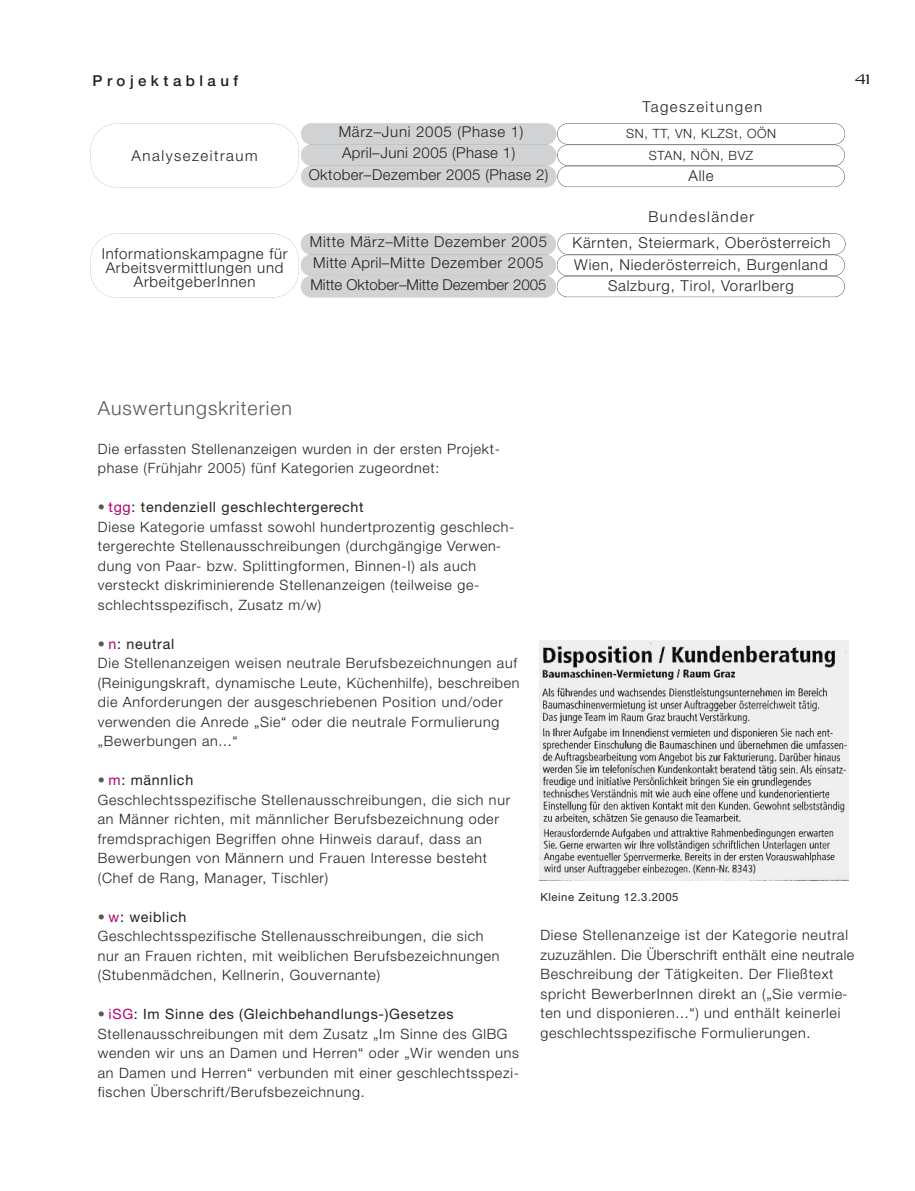
<style>
.page{position:relative;width:915px;height:1191px;background:#fff}
.page>*{position:absolute;margin:0;border:0;box-sizing:border-box;transform-origin:0 0}
.t1{font:300 19.5px "Helvetica Neue";letter-spacing:.05em;color:#57585a}
.t2{font:300 15px/14.2px "Helvetica Neue";letter-spacing:.05em;color:#231f20;text-align:center}
.t3{font:300 15px "Helvetica Neue";letter-spacing:.025em;color:#231f20}
.t4{font:300 15px "Helvetica Neue";letter-spacing:.1em;color:#231f20}
.t5{font:300 15px "Helvetica Neue";color:#231f20}
.t6{font:500 15px "Helvetica Neue";letter-spacing:.3em;color:#231f20}
.t7{font:300 15px "Serpentine";color:#231f20}
.t8{font:300 14.25px/19.5px "Helvetica Neue";letter-spacing:.05em;color:#231f20}
.t9{font:300 12.75px "Helvetica Neue";letter-spacing:.05em;color:#231f20}
.t10{font:11.25px "Helvetica Neue";letter-spacing:.05em;color:#231f20}
.s1{color:#57585a}
.s2{font-weight:400;color:#b4016d}
.s3{font-weight:400}
</style>
<div class="page">
<div style="left:557px;top:123px;width:287px;height:22px;border:1px solid #57585a;border-radius:11px"></div>
<div style="left:557px;top:145px;width:287px;height:21px;border:1px solid #57585a;border-radius:11px"></div>
<div style="left:557px;top:166px;width:287px;height:21px;border:1px solid #57585a;border-radius:11px"></div>
<svg style="left:90px;top:123px;width:466px;height:65px"></svg>
<div style="left:301px;top:166px;width:255px;height:21px;background:#d1d2d4;border-radius:10px"></div>
<div style="left:557px;top:233px;width:288px;height:22px;border:1px solid #57585a;border-radius:11px"></div>
<div style="left:556px;top:255px;width:288px;height:21px;border:1px solid #57585a;border-radius:11px"></div>
<div style="left:556px;top:276px;width:288px;height:21px;border:1px solid #57585a;border-radius:11px"></div>
<img style="left:539px;top:641px;width:309px;height:239px">
<svg style="left:90px;top:233px;width:466px;height:65px"></svg>
<p class="t6" style="left:92px;top:75px;width:147px">Projektablauf</p>
<p class="t4" style="left:642px;top:101px;width:121px">Tageszeitungen</p>
<p class="t2" style="left:338px;top:126px;width:186px">März–Juni 2005 (Phase 1)</p>
<p class="t9" style="left:626px;top:129px;width:151px">SN, TT, VN, KLZSt, OÖN</p>
<p class="t4" style="left:132px;top:150px;width:127px">Analysezeitraum</p>
<p class="t3" style="left:342px;top:148px;width:175px">April–Juni 2005 (Phase 1)</p>
<p class="t9" style="left:648px;top:150px;width:106px">STAN, NÖN, BVZ</p>
<p class="t3" style="left:309px;top:169px;width:241px">Oktober–Dezember 2005 (Phase 2)</p>
<p class="t2" style="left:688px;top:170px;width:27px">Alle</p>
<p class="t2" style="left:102px;top:247px;width:187px">Informationskampagne für<br>Arbeitsvermittlungen und<br>ArbeitgeberInnen</p>
<p class="t4" style="left:648px;top:211px;width:107px">Bundesländer</p>
<p class="t2" style="left:310px;top:236px;width:239px">Mitte März–Mitte Dezember 2005</p>
<p class="t2" style="left:572px;top:237px;width:259px">Kärnten, Steiermark, Oberösterreich</p>
<p class="t2" style="left:313px;top:257px;width:232px">Mitte April–Mitte Dezember 2005</p>
<p class="t2" style="left:573px;top:258px;width:255px">Wien, Niederösterreich, Burgenland</p>
<p class="t5" style="left:310px;top:279px;width:237px">Mitte Oktober–Mitte Dezember 2005</p>
<p class="t2" style="left:607px;top:280px;width:187px">Salzburg, Tirol, Vorarlberg</p>
<p class="t7" style="left:855px;top:74px;width:16px">41</p>
<h1 class="t1" style="left:98px;top:401px;width:195px">Auswertungskriterien</h1>
<p class="t8" style="left:98px;top:440px;width:403px">Die erfassten Stellenanzeigen wurden in der ersten Projekt&shy;phase (Frühjahr 2005) fünf Kategorien zugeordnet:</p>
<p class="t8" style="left:98px;top:499px;width:418px"><span class="s1">•</span> <span class="s2">tgg</span><span class="s3">: tendenziell geschlechtergerecht<br></span>Diese Kategorie umfasst sowohl hundertprozentig geschlech&shy;tergerechte Stellenausschreibungen (durchgängige Verwen&shy;dung von Paar- bzw. Splittingformen, Binnen-I) als auch versteckt diskriminierende Stellenanzeigen (teilweise ge&shy;schlechtsspezifisch, Zusatz m/w)</p>
<p class="t8" style="left:98px;top:635px;width:423px"><span class="s1">•</span> <span class="s2">n</span><span class="s3">: neutral<br></span>Die Stellenanzeigen weisen neutrale Berufsbezeichnungen auf (Reinigungskraft, dynamische Leute, Küchenhilfe), beschreiben die Anforderungen der ausgeschriebenen Position und/oder verwenden die Anrede „Sie“ oder die neutrale Formulierung „Bewerbungen an...“</p>
<p class="t8" style="left:98px;top:772px;width:413px"><span class="s1">•</span> <span class="s2">m</span><span class="s3">: männlich<br></span>Geschlechtsspezifische Stellenausschreibungen, die sich nur an Männer richten, mit männlicher Berufsbezeichnung oder fremdsprachigen Begriffen ohne Hinweis darauf, dass an Bewerbungen von Männern und Frauen Interesse besteht (Chef de Rang, Manager, Tischler)</p>
<p class="t8" style="left:98px;top:908px;width:403px"><span class="s1">•</span> <span class="s2">w</span><span class="s3">: weiblich<br></span>Geschlechtsspezifische Stellenausschreibungen, die sich nur an Frauen richten, mit weiblichen Berufsbezeichnungen (Stubenmädchen, Kellnerin, Gouvernante)</p>
<p class="t8" style="left:98px;top:1006px;width:422px"><span class="s1">•</span> <span class="s2">iSG</span><span class="s3">: Im Sinne des (Gleichbehandlungs-)Gesetzes </span>Stellenausschreibungen mit dem Zusatz „Im Sinne des GlBG wenden wir uns an Damen und Herren“ oder „Wir wenden uns an Damen und Herren“ verbunden mit einer geschlechtsspezi&shy;fischen Überschrift/Berufsbezeichnung.</p>
<p class="t10" style="left:540px;top:893px;width:139px">Kleine Zeitung 12.3.2005</p>
<p class="t8" style="left:540px;top:926px;width:315px">Diese Stellenanzeige ist der Kategorie neutral zuzuzählen. Die Überschrift enthält eine neutrale Beschreibung der Tätigkeiten. Der Fließtext spricht BewerberInnen direkt an („Sie vermie&shy;ten und disponieren...“) und enthält keinerlei geschlechtsspezifische Formulierungen.</p>
</div>
